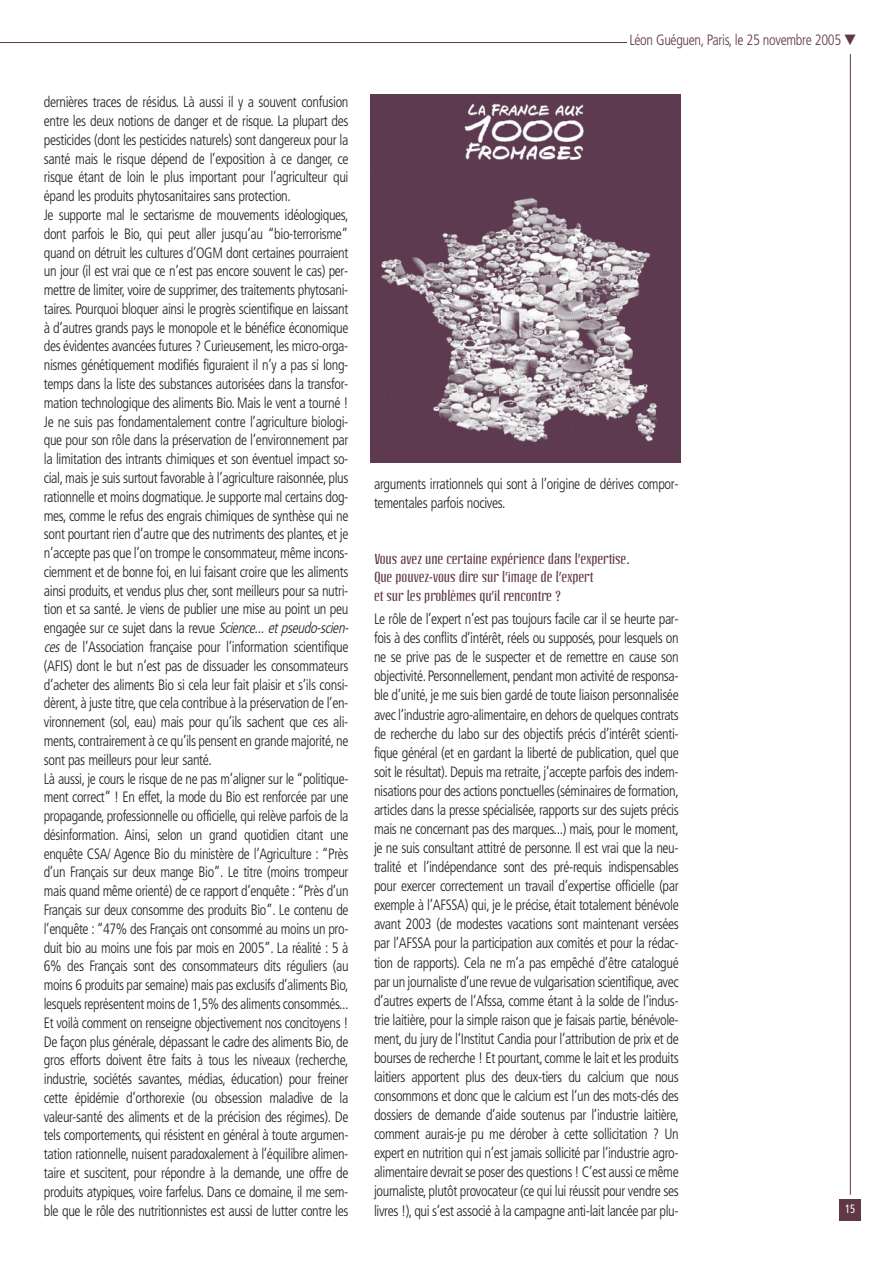
<style>
.page{position:relative;width:893px;height:1263px;background:#fff}
.page>*{position:absolute;margin:0;border:0;box-sizing:border-box;transform-origin:0 0}
.t1{font:300 condensed 15px/18.8px "Frutiger";letter-spacing:-.025em;color:#231f20;scale:.95 1}
.t2{font:300 condensed 15px "Frutiger";letter-spacing:-.025em;color:#5f3844;scale:.95 1}
.t3{font:14.25px/18.3px "Linotype Octane";letter-spacing:-.01em;color:#5f3844}
.t4{font:condensed 12px "Frutiger";color:#fff;scale:.9 1}
.s1{font-style:italic}
</style>
<div class="page">
<div style="left:839px;top:1199px;width:22px;height:22px;background:#5f3844"></div>
<hr style="left:850px;top:49px;width:1px;height:1146px;background:#5f3844">
<hr style="left:0;top:42px;width:689px;height:1px;background:#5f3844">
<img style="left:371px;top:95px;width:309px;height:367px">
<div style="left:627px;top:32px;width:231px;height:21px;background:#fff"></div>
<p class="t1" style="left:44px;top:94px;width:325px">dernières traces de résidus. Là aussi il y a souvent confusion entre les deux notions de danger et de risque. La plupart des pesticides (dont les pesticides naturels) sont dangereux pour la santé mais le risque dépend de l’exposition à ce danger, ce risque étant de loin le plus important pour l’agriculteur qui épand les produits phytosanitaires sans protection.<br>Je supporte mal le sectarisme de mouvements idéologiques, dont parfois le Bio, qui peut aller jusqu’au “bio-terrorisme” quand on détruit les cultures d’OGM dont certaines pourraient un jour (il est vrai que ce n’est pas encore souvent le cas) per&shy;mettre de limiter, voire de supprimer, des traitements phytosani&shy;taires. Pourquoi bloquer ainsi le progrès scientifique en laissant à d’autres grands pays le monopole et le bénéfice économique des évidentes avancées futures ? Curieusement, les micro-orga&shy;nismes génétiquement modifiés figuraient il n’y a pas si long&shy;temps dans la liste des substances autorisées dans la transfor&shy;mation technologique des aliments Bio. Mais le vent a tourné !<br>Je ne suis pas fondamentalement contre l’agriculture biologi&shy;que pour son rôle dans la préservation de l’environnement par la limitation des intrants chimiques et son éventuel impact so&shy;cial, mais je suis surtout favorable à l’agriculture raisonnée, plus rationnelle et moins dogmatique. Je supporte mal certains dog&shy;mes, comme le refus des engrais chimiques de synthèse qui ne sont pourtant rien d’autre que des nutriments des plantes, et je n’accepte pas que l’on trompe le consommateur, même incons&shy;ciemment et de bonne foi, en lui faisant croire que les aliments ainsi produits, et vendus plus cher, sont meilleurs pour sa nutri&shy;tion et sa santé. Je viens de publier une mise au point un peu e n g a g ée s u r ce s uj et d a n s l a revu e <span class="s1">Science...etpseudo-scien&shy;ces</span> de l’Association française pour l’information scientifique (AFIS) dont le but n’est pas de dissuader les consommateurs d’acheter des aliments Bio si cela leur fait plaisir et s’ils consi&shy;dèrent, à juste titre, que cela contribue à la préservation de l’en&shy;vironnement (sol, eau) mais pour qu’ils sachent que ces ali&shy;ments, contrairement à ce qu’ils pensent en grande majorité, ne sont pas meilleurs pour leur santé.<br>Là aussi, je cours le risque de ne pas m’aligner sur le “politique&shy;ment correct” ! En effet, la mode du Bio est renforcée par une propagande, professionnelle ou officielle, qui relève parfois de la désinformation. Ainsi, selon un grand quotidien citant une enquête CSA/ Agence Bio du ministère de l’Agriculture : “Près d’un Français sur deux mange Bio”. Le titre (moins trompeur mais quand même orienté) de ce rapport d’enquête :“Près d’un Français sur deux consomme des produits Bio”. Le contenu de l’enquête : “47% des Français ont consommé au moins un pro&shy;duit bio au moins une fois par mois en 2005”. La réalité : 5 à 6% des Français sont des consommateurs dits réguliers (au moins 6 produits par semaine) mais pas exclusifs d’aliments Bio, lesquels représentent moins de 1,5% des aliments consommés...<br>Et voilà comment on renseigne objectivement nos concitoyens !<br>De façon plus générale, dépassant le cadre des aliments Bio, de gros efforts doivent être faits à tous les niveaux (recherche, industrie, sociétés savantes, médias, éducation) pour freiner cette épidémie d’orthorexie (ou obsession maladive de la valeur-santé des aliments et de la précision des régimes). De tels comportements, qui résistent en général à toute argumen&shy;tation rationnelle, nuisent paradoxalement à l’équilibre alimen&shy;taire et suscitent, pour répondre à la demande, une offre de produits atypiques, voire farfelus. Dans ce domaine, il me sem&shy;ble que le rôle des nutritionnistes est aussi de lutter contre les</p>
<p class="t2" style="left:629px;top:34px;width:240px">Léon Guéguen, Paris, le 25 novembre 2005 ▼</p>
<p class="t1" style="left:374px;top:475px;width:322px">arguments irrationnels qui sont à l’origine de dérives compor&shy;tementales parfois nocives.</p>
<p class="t3" style="left:374px;top:550px;width:257px">Vous avez une certaine expérience dans l’expertise.<br>Que pouvez-vous dire sur l’image de l’expert<br>et sur les problèmes qu’il rencontre ?</p>
<p class="t1" style="left:374px;top:611px;width:322px;text-align:justify">Le rôle de l’expert n’est pas toujours facile car il se heurte par&shy;fois à des conflits d’intérêt, réels ou supposés, pour lesquels on ne se prive pas de le suspecter et de remettre en cause son objectivité. Personnellement, pendant mon activité de responsa&shy;ble d’unité, je me suis bien gardé de toute liaison personnalisée avec l’industrie agro-alimentaire, en dehors de quelques contrats de recherche du labo sur des objectifs précis d’intérêt scienti&shy;fique général (et en gardant la liberté de publication, quel que soit le résultat). Depuis ma retraite, j’accepte parfois des indem&shy;nisations pour des actions ponctuelles (séminaires de formation, articles dans la presse spécialisée, rapports sur des sujets précis mais ne concernant pas des marques...) mais, pour le moment, je ne suis consultant attitré de personne. Il est vrai que la neu&shy;tralité et l’indépendance sont des pré-requis indispensables pour exercer correctement un travail d’expertise officielle (par exemple à l’AFSSA) qui, je le précise, était totalement bénévole avant 2003 (de modestes vacations sont maintenant versées par l’AFSSA pour la participation aux comités et pour la rédac&shy;tion de rapports). Cela ne m’a pas empêché d’être catalogué par un journaliste d’une revue de vulgarisation scientifique, avec d’autres experts de l’Afssa, comme étant à la solde de l’indus&shy;trie laitière, pour la simple raison que je faisais partie, bénévole&shy;ment, du jury de l’Institut Candia pour l’attribution de prix et de bourses de recherche ! Et pourtant, comme le lait et les produits laitiers apportent plus des deux-tiers du calcium que nous consommons et donc que le calcium est l’un des mots-clés des dossiers de demande d’aide soutenus par l’industrie laitière, comment aurais-je pu me dérober à cette sollicitation ? Un expert en nutrition qui n’est jamais sollicité par l’industrie agro&shy;alimentaire devrait se poser des questions ! C’est aussi ce même journaliste, plutôt provocateur (ce qui lui réussit pour vendre ses livres !), qui s’est associé à la campagne anti-lait lancée par plu-</p>
<p class="t4" style="left:845px;top:1204px;width:13px">15</p>
</div>
